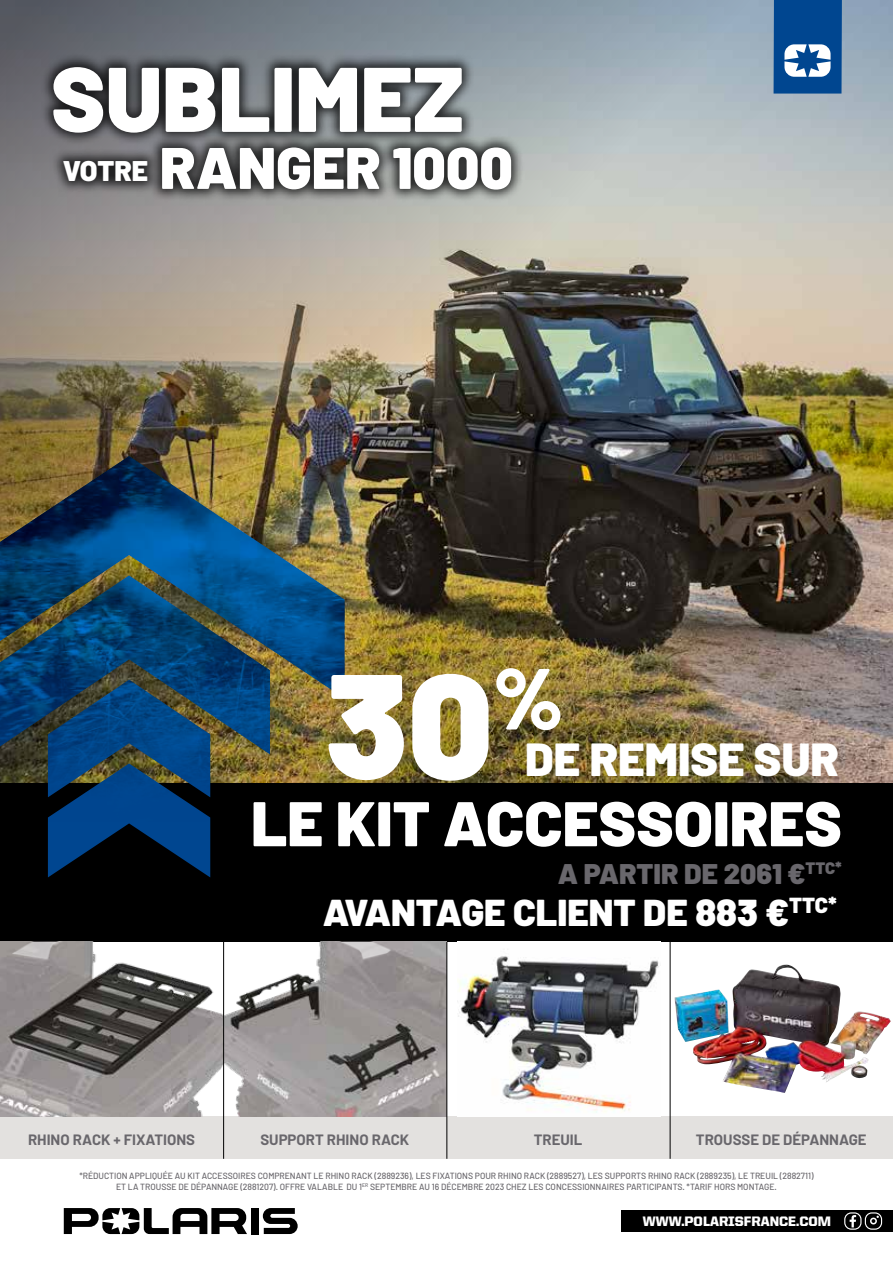
<style>
.page{position:relative;width:893px;height:1263px;background:#fff}
.page>*{position:absolute;margin:0;border:0;box-sizing:border-box;transform-origin:0 0}
.t1{font:900 148.5px "Barlow";color:#fff}
.t2{font:900 91.5px "Barlow";color:#fff}
.t3{font:900 86.55px "Barlow";color:#fff}
.t4{font:900 63px "Barlow";color:#fff}
.t5{font:900 58.5px "Barlow";color:#fff}
.t6{font:900 46.5px "Barlow";color:#fff}
.t7{font:900 37.5px "Barlow";color:#fff}
.t8{font:900 28.5px "Barlow";color:#69676c}
.t9{font:700 15px "Barlow";color:#69676c}
.t10{font:900 13.8px "United Sans Reg";color:#fff}
.t11{font:500 9px/10.8px "Barlow";color:#69676c;text-align:center;scale:.96 1}
.s1{font-size:28.5px}
</style>
<div class="page">
<img style="left:0;top:0;width:893px;height:783px">
<div style="left:0;top:1116px;width:893px;height:43px;background:#e3e1df"></div>
<div style="left:0;top:783px;width:893px;height:159px;background:#000"></div>
<img style="left:0;top:942px;width:446px;height:174px">
<img style="left:458px;top:956px;width:201px;height:157px">
<img style="left:674px;top:964px;width:178px;height:129px">
<div style="left:251px;top:1208px;width:8px;height:26px;background:#000"></div>
<svg style="left:263px;top:1208px;width:35px;height:26px"></svg>
<svg style="left:64px;top:1208px;width:183px;height:26px"></svg>
<div style="left:773px;top:0;width:69px;height:94px;background:#004690"></div>
<svg style="left:784px;top:44px;width:46px;height:33px"></svg>
<svg style="left:47px;top:821px;width:164px;height:56px;fill:#00458f"></svg>
<img style="left:0;top:456px;width:345px;height:365px">
<div style="left:40px;top:53px;width:485px;height:149px;background:#000;opacity:.75"></div>
<div style="left:621px;top:1210px;width:272px;height:22px;background:#000"></div>
<div style="left:844px;top:1212px;width:17px;height:18px;border:1px solid #fff;border-radius:6px"></div>
<svg style="left:850px;top:1215px;width:6px;height:12px"></svg>
<div style="left:870px;top:1217px;width:7px;height:7px;border:2px solid #fff;border-radius:50%"></div>
<div style="left:865px;top:1212px;width:17px;height:18px;border:1px solid #fff;border-radius:6px"></div>
<hr style="left:223px;top:942px;width:1px;height:217px;background:#000">
<hr style="left:446px;top:942px;width:1px;height:217px;background:#000">
<hr style="left:670px;top:942px;width:1px;height:217px;background:#000">
<h2 class="t2" style="left:51px;top:42px;width:415px">SUBLIMEZ</h2>
<h3 class="t5" style="left:63px;top:132px;width:452px"><span class="s1">VOTRE</span> RANGER 1000</h3>
<h3 class="t3" style="left:493px;top:645px;width:72px">%</h3>
<h1 class="t1" style="left:325px;top:633px;width:169px">30</h1>
<h3 class="t6" style="left:525px;top:730px;width:315px">DE REMISE SUR</h3>
<h3 class="t4" style="left:251px;top:784px;width:592px">LE KIT ACCESSOIRES</h3>
<h3 class="t8" style="left:558px;top:856px;width:286px">A PARTIR DE 2061 €<sup>TTC*</sup></h3>
<h3 class="t7" style="left:323px;top:889px;width:516px">AVANTAGE CLIENT DE 883 €<sup>TTC*</sup></h3>
<h3 class="t9" style="left:28px;top:1130px;width:169px">RHINO RACK + FIXATIONS</h3>
<h3 class="t9" style="left:260px;top:1130px;width:150px">SUPPORT RHINO RACK</h3>
<h3 class="t9" style="left:534px;top:1130px;width:50px">TREUIL</h3>
<h3 class="t9" style="left:696px;top:1130px;width:172px">TROUSSE DE DÉPANNAGE</h3>
<p class="t11" style="left:79px;top:1170px;width:766px">*RÉDUCTION APPLIQUÉE AU KIT ACCESSOIRES COMPRENANT LE RHINO RACK (2889236), LES FIXATIONS POUR RHINO RACK (2889527), LES SUPPORTS RHINO RACK (2889235), LE TREUIL (2882711)<br>ET LA TROUSSE DE DÉPANNAGE (2881207). OFFRE VALABLE DU 1<sup>ER</sup> SEPTEMBRE AU 16 DÉCEMBRE 2023 CHEZ LES CONCESSIONNAIRES PARTICIPANTS. *TARIF HORS MONTAGE.</p>
<h3 class="t10" style="left:643px;top:1213px;width:190px">WWW.POLARISFRANCE.COM</h3>
</div>
